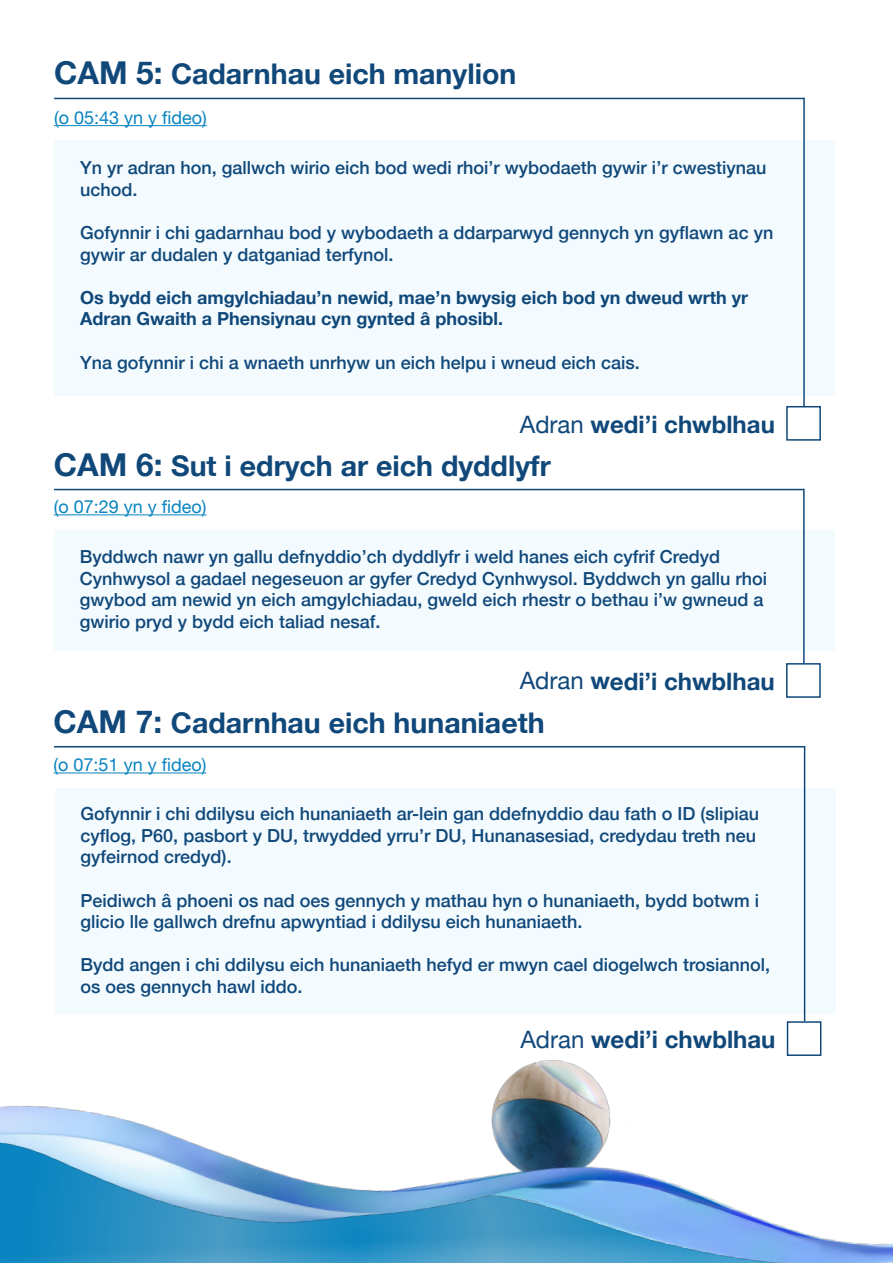
<style>
.page{position:relative;width:893px;height:1263px;background:#fff}
.page>*{position:absolute;margin:0;border:0;box-sizing:border-box;transform-origin:0 0}
.t1{font:700 28.5px "Helvetica Neue";color:#10487a}
.t2{font:700 24px "Helvetica Neue";color:#10487a}
.t3{font:500 18px/21.6px "Helvetica Neue";color:#10487a}
.t4{font:700 18px/21.6px "Helvetica Neue";color:#10487a}
.t5{font:18px "Helvetica Neue";color:#0984c0}
.s1{font-size:31.5px}
.s2{font-weight:400}
</style>
<div class="page">
<img style="left:0;top:962px;width:893px;height:301px">
<hr style="left:54px;top:489px;width:750px;height:1px;background:#10487a">
<hr style="left:54px;top:514px;width:153px;height:1px;background:#0984c0">
<div style="left:54px;top:530px;width:781px;height:121px;background:#f3fbff"></div>
<hr style="left:803px;top:489px;width:2px;height:174px;background:#10487a">
<div style="left:786px;top:663px;width:35px;height:35px;border:2px solid #10487a"></div>
<hr style="left:54px;top:746px;width:751px;height:1px;background:#10487a">
<hr style="left:54px;top:772px;width:152px;height:1px;background:#0984c0">
<div style="left:55px;top:788px;width:780px;height:225px;background:#f3fbff"></div>
<hr style="left:804px;top:746px;width:1px;height:275px;background:#10487a">
<div style="left:787px;top:1021px;width:34px;height:35px;border:2px solid #10487a"></div>
<hr style="left:54px;top:98px;width:750px;height:1px;background:#10487a">
<hr style="left:54px;top:125px;width:153px;height:1px;background:#0984c0">
<div style="left:54px;top:140px;width:781px;height:255px;background:#f3fbff"></div>
<hr style="left:803px;top:98px;width:2px;height:309px;background:#10487a">
<div style="left:786px;top:406px;width:35px;height:35px;border:2px solid #10487a"></div>
<h1 class="t1" style="left:54px;top:52px;width:464px"><span class="s1">CAM 5:</span> Cadarnhau eich manylion</h1>
<p class="t5" style="left:54px;top:104px;width:154px">(o 05:43 yn y fideo)</p>
<p class="t3" style="left:80px;top:155px;width:688px">Yn yr adran hon, gallwch wirio eich bod wedi rhoi’r wybodaeth gywir i’r cwestiynau uchod.</p>
<p class="t3" style="left:80px;top:220px;width:695px">Gofynnir i chi gadarnhau bod y wybodaeth a ddarparwyd gennych yn gyflawn ac yn gywir ar dudalen y datganiad terfynol.</p>
<p class="t4" style="left:80px;top:287px;width:670px">Os bydd eich amgylchiadau’n newid, mae’n bwysig eich bod yn dweud wrth yr<br>Adran Gwaith a Phensiynau cyn gynted â phosibl.</p>
<p class="t3" style="left:80px;top:350px;width:561px">Yna gofynnir i chi a wnaeth unrhyw un eich helpu i wneud eich cais.</p>
<h2 class="t2" style="left:520px;top:405px;width:257px"><span class="s2">Adran</span> wedi’i chwblhau</h2>
<h1 class="t1" style="left:54px;top:443px;width:498px"><span class="s1">CAM 6:</span> Sut i edrych ar eich dyddlyfr</h1>
<p class="t5" style="left:54px;top:494px;width:154px">(o 07:29 yn y fideo)</p>
<p class="t3" style="left:80px;top:544px;width:689px">Byddwch nawr yn gallu defnyddio’ch dyddlyfr i weld hanes eich cyfrif Credyd Cynhwysol a gadael negeseuon ar gyfer Credyd Cynhwysol. Byddwch yn gallu rhoi gwybod am newid yn eich amgylchiadau, gweld eich rhestr o bethau i’w gwneud a gwirio pryd y bydd eich taliad nesaf.</p>
<h2 class="t2" style="left:520px;top:662px;width:257px"><span class="s2">Adran</span> wedi’i chwblhau</h2>
<h1 class="t1" style="left:54px;top:700px;width:492px"><span class="s1">CAM 7:</span> Cadarnhau eich hunaniaeth</h1>
<p class="t5" style="left:54px;top:752px;width:154px">(o 07:51 yn y fideo)</p>
<p class="t3" style="left:81px;top:801px;width:680px">Gofynnir i chi ddilysu eich hunaniaeth ar-lein gan ddefnyddio dau fath o ID (slipiau cyflog, P60, pasbort y DU, trwydded yrru’r DU, Hunanasesiad, credydau treth neu gyfeirnod credyd).</p>
<p class="t3" style="left:81px;top:888px;width:680px">Peidiwch â phoeni os nad oes gennych y mathau hyn o hunaniaeth, bydd botwm i glicio lle gallwch drefnu apwyntiad i ddilysu eich hunaniaeth.</p>
<p class="t3" style="left:81px;top:953px;width:691px">Bydd angen i chi ddilysu eich hunaniaeth hefyd er mwyn cael diogelwch trosiannol, os oes gennych hawl iddo.</p>
<h2 class="t2" style="left:520px;top:1020px;width:257px"><span class="s2">Adran</span> wedi’i chwblhau</h2>
</div>
